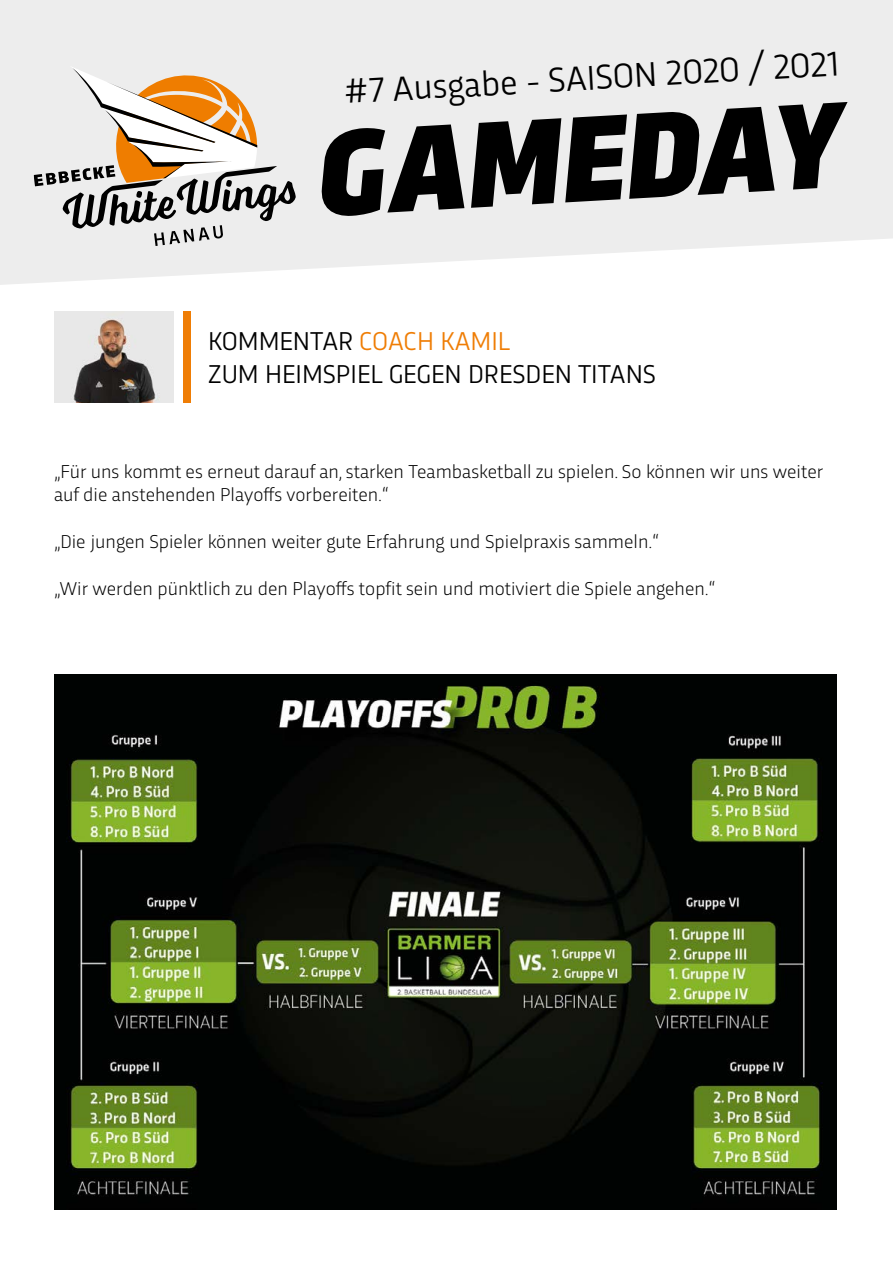
<style>
.page{position:relative;width:893px;height:1263px;background:#fff}
.page>*{position:absolute;margin:0;border:0;box-sizing:border-box;transform-origin:0 0}
.t1{font:36px "Trasandina";color:#000}
.t2{font:27px/32.4px "Trasandina";color:#000}
.t3{font:300 19.5px/23.4px "Trasandina";color:#000}
.s1{color:#ef7d05}
</style>
<div class="page">
<img style="left:54px;top:311px;width:119px;height:92px">
<div style="left:183px;top:311px;width:8px;height:92px;background:#ef7d05"></div>
<svg style="left:0;top:0;width:893px;height:285px;background:#efefef"></svg>
<svg style="left:34px;top:66px;width:262px;height:180px;background:#d2c7bb"></svg>
<svg style="left:320px;top:102px;width:527px;height:115px;background:#7d7d7d"></svg>
<img style="left:54px;top:674px;width:782px;height:535px">
<h1 class="t1" style="left:342px;top:64px;width:498px;rotate:-3deg">#7 Ausgabe - SAISON 2020 / 2021</h1>
<h2 class="t2" style="left:208px;top:323px;width:449px">KOMMENTAR <span class="s1">COACH KAMIL<br></span>ZUM HEIMSPIEL GEGEN DRESDEN TITANS</h2>
<p class="t3" style="left:54px;top:458px;width:771px">„Für uns kommt es erneut darauf an, starken Teambasketball zu spielen. So können wir uns weiter auf die anstehenden Playoffs vorbereiten.“</p>
<p class="t3" style="left:54px;top:528px;width:606px">„Die jungen Spieler können weiter gute Erfahrung und Spielpraxis sammeln.“</p>
<p class="t3" style="left:54px;top:575px;width:663px">„Wir werden pünktlich zu den Playoffs topfit sein und motiviert die Spiele angehen.“</p>
</div>
